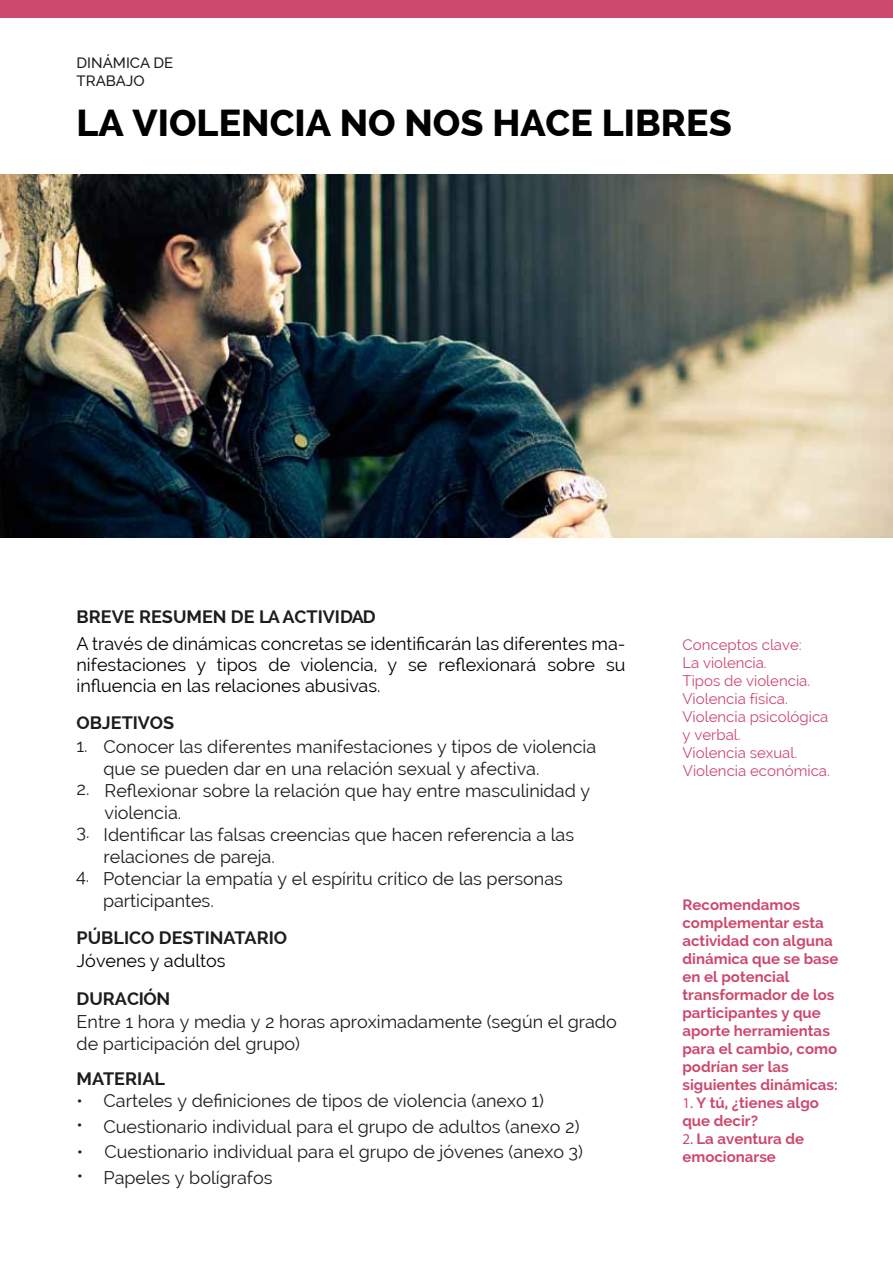
<style>
.page{position:relative;width:893px;height:1263px;background:#fff}
.page>*{position:absolute;margin:0;border:0;box-sizing:border-box;transform-origin:0 0}
.t1{font:800 37.5px "Raleway";color:#000}
.t2{font:18px/21.8px "Raleway";color:#1d1e1c}
.t3{font:18px/21px "Raleway";color:#000;text-align:justify}
.t4{font:700 18px "Raleway";color:#1d1e1c}
.t5{font:700 15px/18px "Raleway";color:#ce496e}
.t6{font:15px/18px "Raleway";color:#ce496e}
.t7{font:500 15px/18px "Raleway";color:#1d1d1b}
.s1{font-weight:700}
.s2{font-family:"Myriad Pro";font-weight:400}
</style>
<div class="page">
<div style="left:0;top:0;width:893px;height:17px;background:#ce496e"></div>
<img style="left:0;top:175px;width:893px;height:362px">
<p class="t7" style="left:77px;top:54px;width:98px">DINÁMICA DE<br>TRABAJO</p>
<p class="t1" style="left:77px;top:102px;width:657px">LA VIOLENCIA NO NOS HACE LIBRES</p>
<p class="t4" style="left:77px;top:606px;width:301px">BREVE RESUMEN DE LA ACTIVIDAD</p>
<p class="t3" style="left:77px;top:633px;width:551px">A través de dinámicas concretas se identificarán las diferentes ma&shy;nifestaciones y tipos de violencia, y se reflexionará sobre su influencia en las relaciones abusivas.</p>
<p class="t4" style="left:77px;top:712px;width:99px">OBJETIVOS</p>
<p class="t2" style="left:104px;top:736px;width:494px;text-indent:-27px">1. Conocer las diferentes manifestaciones y tipos de violencia que se pueden dar en una relación sexual y afectiva.<br>Reflexionar sobre la relación que hay entre masculinidad y violencia.</p>
<p class="t2" style="left:77px;top:778px;width:14px">2.</p>
<p class="t2" style="left:104px;top:824px;width:472px;text-indent:-27px">3. Identificar las falsas creencias que hacen referencia a las relaciones de pareja.</p>
<p class="t2" style="left:103px;top:868px;width:461px;text-indent:-27px">4. Potenciar la empatía y el espíritu crítico de las personas participantes.</p>
<p class="t4" style="left:77px;top:927px;width:212px">PÚBLICO DESTINATARIO</p>
<p class="t3" style="left:77px;top:950px;width:150px">Jóvenes y adultos</p>
<p class="t2" style="left:77px;top:988px;width:542px;line-height:22.4px"><span class="s1">DURACIÓN<br></span>Entre 1 hora y media y 2 horas aproximadamente (según el grado de participación del grupo)</p>
<p class="t4" style="left:77px;top:1068px;width:90px">MATERIAL</p>
<p class="t2" style="left:104px;top:1087px;width:481px;line-height:25.7px;text-indent:-27px">• Carteles y definiciones de tipos de violencia (anexo 1)<br>Cuestionario individual para el grupo de adultos (anexo 2)<br>Cuestionario individual para el grupo de jóvenes (anexo 3)<br>Papeles y bolígrafos</p>
<p class="t2" style="left:77px;top:1111px;width:8px;line-height:27px">• •</p>
<p class="t2" style="left:77px;top:1165px;width:8px">•</p>
<p class="t6" style="left:682px;top:636px;width:149px">Conceptos clave:<br>La violencia.<br>Tipos de violencia.<br>Violencia física.<br>Violencia psicológica y verbal.<br>Violencia sexual.<br>Violencia económica.</p>
<p class="t5" style="left:682px;top:895px;width:158px">Recomendamos complementar esta actividad con alguna dinámica que se base en el potencial transformador de los participantes y que aporte herramientas para el cambio, como podrían ser las siguientes dinámicas:</p>
<p class="t5" style="left:682px;top:1093px;width:138px"><span class="s2">1.</span> Y tú, ¿tienes algo que decir?</p>
<p class="t5" style="left:682px;top:1129px;width:123px"><span class="s2">2.</span> La aventura de emocionarse</p>
</div>
